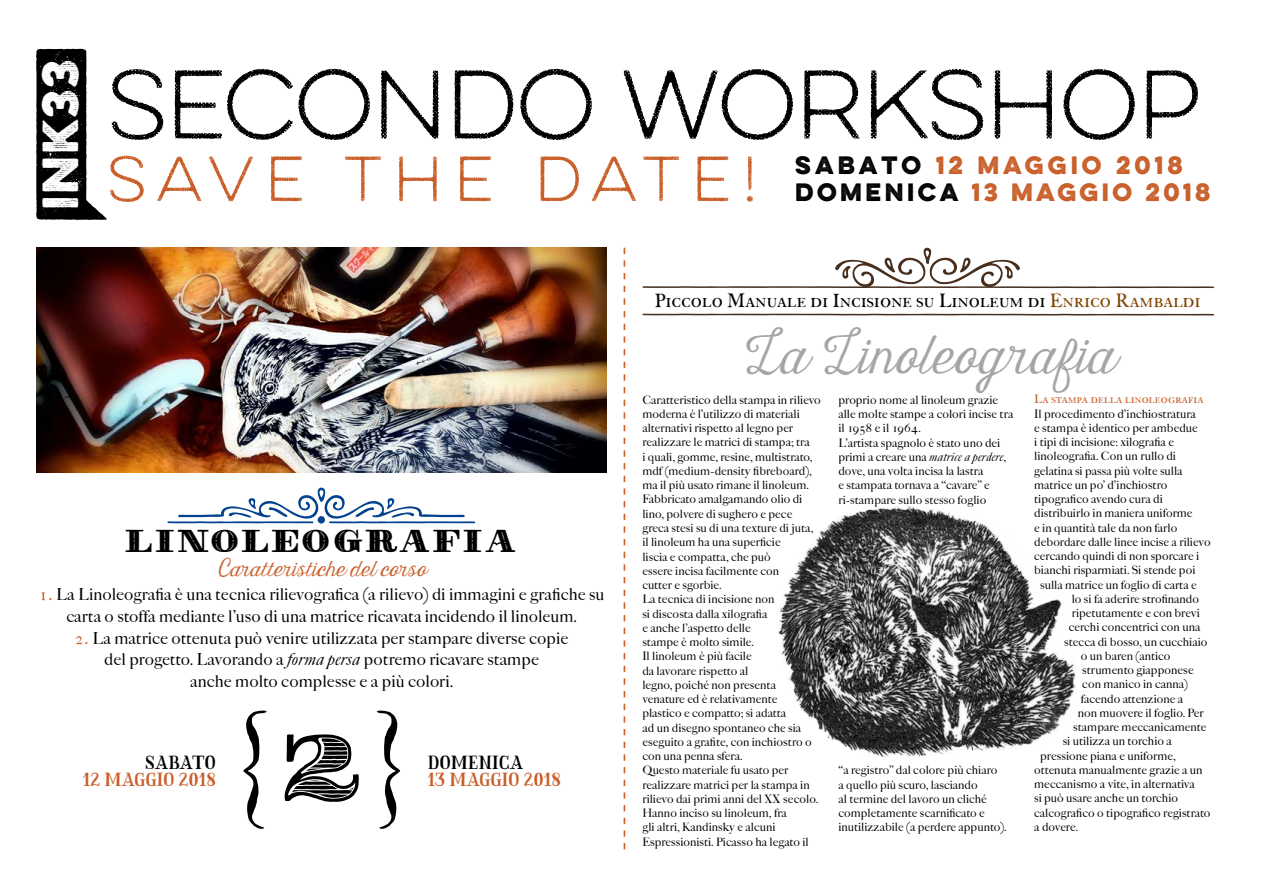
<style>
.page{position:relative;width:1263px;height:893px;background:#fff}
.page>*{position:absolute;margin:0;border:0;box-sizing:border-box;transform-origin:0 0}
.t1{font:95.1px "Thankful Modern Woodcut";color:#000}
.t2{font:87px "Lulo One";letter-spacing:-.23em;color:#000}
.t3{font:57px "Lulo One";letter-spacing:-.025em;color:#c95e28}
.t4{font:47.55px "Harman Script";color:#a5a5a4}
.t5{font:700 45.45px "Eveleth";letter-spacing:.03em;color:#fff}
.t6{font:31.65px "Thankful Modern Decorative";letter-spacing:.03em;color:#000}
.t7{font:700 22.5px/27px "Lulo One";letter-spacing:-.075em;color:#c95e28}
.t8{font:20.25px "F Caslon Thirty ITC Roman SC";color:#000}
.t9{font:19.05px "Thankful Serif";letter-spacing:-.04em;color:#c95e28}
.t10{font:19.05px "Harman Script";letter-spacing:.01em;color:#c95e28}
.t11{font:19.05px "Thankful Serif";letter-spacing:-.04em;color:#000}
.t12{font:18px/21.6px "F Caslon Forty Two ITC";color:#000;text-align:center}
.t13{font:12.75px/14.2px "F Caslon Forty Two ITC";color:#000}
.t14{font:12.75px "F Caslon Thirty ITC Roman SC";color:#c95e28}
.s1{color:#000}
.s2{font-family:"F Caslon Thirty ITC";color:#c95e28}
.s3{font-style:italic}
.s4{color:#804500}
</style>
<div class="page">
<svg style="left:624px;top:248px;width:1px;height:601px"></svg>
<img style="left:36px;top:248px;width:570px;height:224px">
<svg style="left:642px;top:247px;width:572px;height:42px"></svg>
<svg style="left:642px;top:314px;width:572px;height:2px"></svg>
<svg style="left:167px;top:487px;width:308px;height:37px"></svg>
<svg style="left:377px;top:711px;width:23px;height:118px"></svg>
<svg style="left:243px;top:711px;width:24px;height:118px"></svg>
<img style="left:778px;top:506px;width:298px;height:251px">
<svg style="left:36px;top:49px;width:71px;height:171px"></svg>
<h3 class="t5" style="left:25px;top:209px;width:151px;rotate:-90deg">INK33</h3>
<h2 class="t2" style="left:107px;top:45px;width:1114px">SECONDO WORKSHOP</h2>
<h3 class="t3" style="left:107px;top:139px;width:663px">SAVE THE DATE!</h3>
<h3 class="t7" style="left:795px;top:151px;width:422px"><span class="s1">SABATO</span> 12 MAGGIO 2018<br><span class="s1">DOMENICA</span> 13 MAGGIO 2018</h3>
<h3 class="t6" style="left:124px;top:522px;width:394px">LINOLEOGRAFIA</h3>
<h3 class="t10" style="left:217px;top:559px;width:211px">Caratteristiche del corso</h3>
<h3 class="t12" style="left:39px;top:584px;width:567px"><span class="s2">1.</span> La Linoleografia è una tecnica rilievografica (a rilievo) di immagini e grafiche su carta o stoffa mediante l’uso di una matrice ricavata incidendo il linoleum.</h3>
<h3 class="t12" style="left:75px;top:627px;width:495px"><span class="s2">2.</span> La matrice ottenuta può venire utilizzata per stampare diverse copie del progetto. Lavorando a <span class="s3">forma persa</span> potremo ricavare stampe<br>anche molto complesse e a più colori.</h3>
<h3 class="t11" style="left:145px;top:751px;width:73px">SABATO</h3>
<h3 class="t9" style="left:83px;top:768px;width:135px">12 MAGGIO 2018</h3>
<h1 class="t1" style="left:280px;top:712px;width:85px">2</h1>
<h3 class="t11" style="left:427px;top:751px;width:98px">DOMENICA</h3>
<h3 class="t9" style="left:427px;top:768px;width:135px">13 MAGGIO 2018</h3>
<h3 class="t8" style="left:654px;top:288px;width:548px">Piccolo Manuale di Incisione su Linoleum di <span class="s4">Enrico Rambaldi</span></h3>
<h3 class="t4" style="left:741px;top:329px;width:375px">La Linoleografia</h3>
<p class="t14" style="left:1034px;top:391px;width:171px">La stampa della linoleografia</p>
<p class="t13" style="left:1034px;top:407px;width:163px">Il procedimento d’inchiostratura</p>
<p class="t13" style="left:1034px;top:421px;width:165px">e stampa è identico per ambedue</p>
<p class="t13" style="left:1034px;top:435px;width:141px">i tipi di incisione: xilografia e</p>
<p class="t13" style="left:1034px;top:449px;width:143px">linoleografia. Con un rullo di</p>
<p class="t13" style="left:1034px;top:464px;width:150px">gelatina si passa più volte sulla</p>
<p class="t13" style="left:1034px;top:478px;width:135px">matrice un po’ d’inchiostro</p>
<p class="t13" style="left:1034px;top:492px;width:130px">tipografico avendo cura di</p>
<p class="t13" style="left:1034px;top:506px;width:160px">distribuirlo in maniera uniforme</p>
<p class="t13" style="left:1034px;top:521px;width:145px">e in quantità tale da non farlo</p>
<p class="t13" style="left:1034px;top:535px;width:178px">debordare dalle linee incise a rilievo</p>
<p class="t13" style="left:1034px;top:549px;width:166px">cercando quindi di non sporcare i</p>
<p class="t13" style="left:1034px;top:563px;width:163px">bianchi risparmiati. Si stende poi</p>
<p class="t13" style="left:1040px;top:578px;width:158px">sulla matrice un foglio di carta e</p>
<p class="t13" style="left:1072px;top:592px;width:129px">lo si fa aderire strofinando</p>
<p class="t13" style="left:1072px;top:606px;width:129px">ripetutamente e con brevi</p>
<p class="t13" style="left:1069px;top:620px;width:133px">cerchi concentrici con una</p>
<p class="t13" style="left:1064px;top:635px;width:145px">stecca di bosso, un cucchiaio</p>
<p class="t13" style="left:1081px;top:649px;width:91px">o un baren (antico</p>
<p class="t13" style="left:1082px;top:663px;width:113px">strumento giapponese</p>
<p class="t13" style="left:1082px;top:677px;width:107px">con manico in canna)</p>
<p class="t13" style="left:1081px;top:692px;width:104px">facendo attenzione a</p>
<p class="t13" style="left:1078px;top:706px;width:127px">non muovere il foglio. Per</p>
<p class="t13" style="left:1073px;top:720px;width:135px">stampare meccanicamente</p>
<p class="t13" style="left:1063px;top:734px;width:111px">si utilizza un torchio a</p>
<p class="t13" style="left:1040px;top:749px;width:137px">pressione piana e uniforme,</p>
<p class="t13" style="left:1034px;top:763px;width:170px">ottenuta manualmente grazie a un</p>
<p class="t13" style="left:1034px;top:777px;width:162px">meccanismo a vite, in alternativa</p>
<p class="t13" style="left:1034px;top:791px;width:145px">si può usare anche un torchio</p>
<p class="t13" style="left:1034px;top:806px;width:178px">calcografico o tipografico registrato</p>
<p class="t13" style="left:1034px;top:820px;width:45px">a dovere.</p>
<p class="t13" style="left:642px;top:393px;width:180px">Caratteristico della stampa in rilievo moderna è l’utilizzo di materiali alternativi rispetto al legno per realizzare le matrici di stampa; tra<br>i quali, gomme, resine, multistrato, mdf (medium-density fibreboard), ma il più usato rimane il linoleum.<br>Fabbricato amalgamando olio di lino, polvere di sughero e pece greca stesi su di una texture di juta, il linoleum ha una superficie<br>liscia e compatta, che può<br>essere incisa facilmente con<br>cutter e sgorbie.<br>La tecnica di incisione non<br>si discosta dalla xilografia<br>e anche l’aspetto delle<br>stampe è molto simile.<br>Il linoleum è più facile<br>da lavorare rispetto al<br>legno, poiché non presenta venature ed è relativamente<br>plastico e compatto; si adatta<br>ad un disegno spontaneo che sia eseguito a grafite, con inchiostro o con una penna sfera.<br>Questo materiale fu usato per realizzare matrici per la stampa in rilievo dai primi anni del XX secolo.<br>Hanno inciso su linoleum, fra<br>gli altri, Kandinsky e alcuni<br>Espressionisti. Picasso ha legato il</p>
<p class="t13" style="left:838px;top:393px;width:176px">proprio nome al linoleum grazie alle molte stampe a colori incise tra il 1958 e il 1964.<br>L’artista spagnolo è stato uno dei primi a creare una <span class="s3">matrice a perdere</span>, dove, una volta incisa la lastra<br>e stampata tornava a “cavare” e ri-stampare sullo stesso foglio</p>
<p class="t13" style="left:838px;top:763px;width:170px">“a registro” dal colore più chiaro<br>a quello più scuro, lasciando<br>al termine del lavoro un cliché completamente scarnificato e inutilizzabile (a perdere appunto).</p>
</div>
